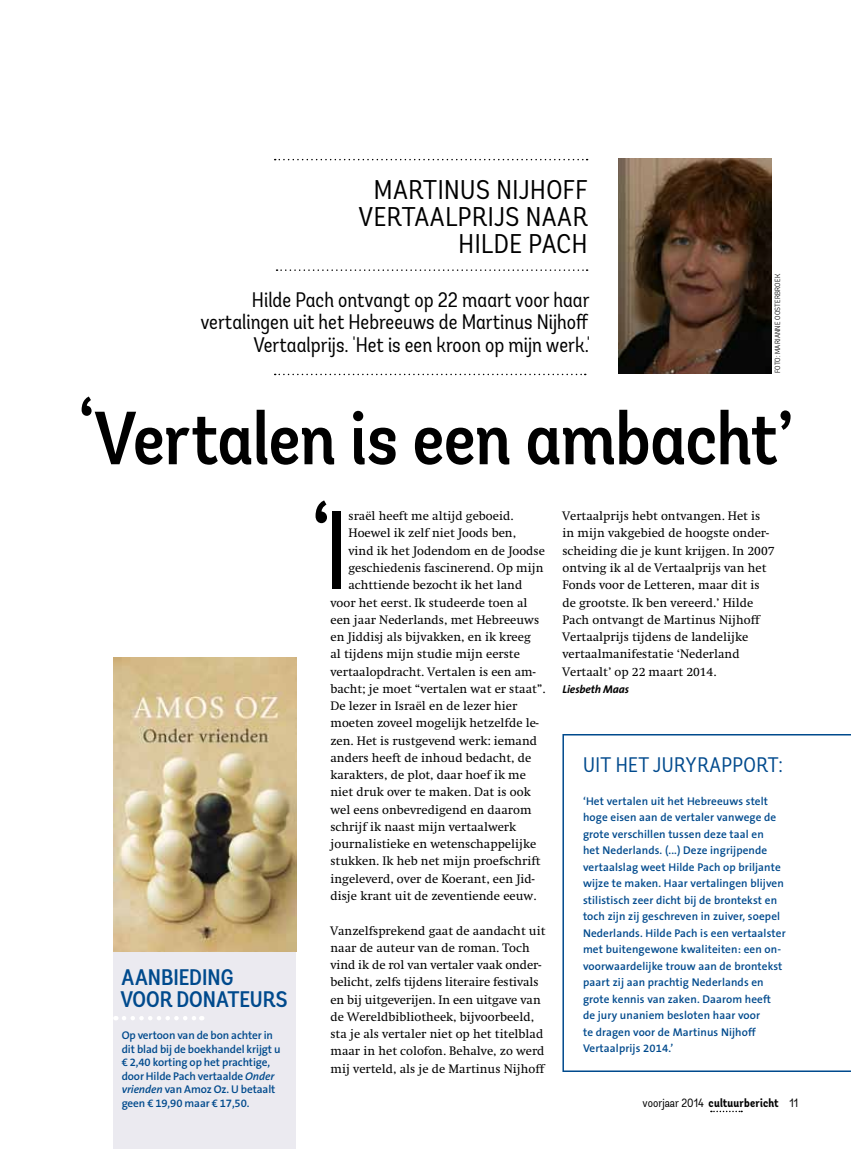
<style>
.page{position:relative;width:851px;height:1149px;background:#fff}
.page>*{position:absolute;margin:0;border:0;box-sizing:border-box;transform-origin:0 0}
.t1{font:condensed 111.3px "Andes";color:#000}
.t2{font:500 condensed 75px "Andes";letter-spacing:-.015em;color:#000}
.t3{font:condensed 27px/27px "Andes";letter-spacing:.02em;color:#000;text-align:right}
.t4{font:500 condensed 22.5px/22.5px "Andes";color:#004a8d}
.t5{font:condensed 21px/22.5px "Andes";color:#000;text-align:right}
.t6{font:condensed 21px "Andes";letter-spacing:.02em;color:#004a8d}
.t7{font:12.75px/17.2px "Swift EF";color:#000}
.t8{font:condensed 12px "Andes";color:#000}
.t9{font:600 11.25px/16.5px "The Sans B6";letter-spacing:.01em;color:#004a8d}
.t10{font:600 11.25px/13.5px "The Sans B6";letter-spacing:-.01em;color:#004a8d}
.t11{font:italic 700 11.25px "The Sans B7";letter-spacing:-.01em;color:#000}
.t12{font:300 condensed 7.5px "Andes";letter-spacing:.02em;color:#000}
.s1{font-style:italic}
.s2{font-weight:700}
</style>
<div class="page">
<svg style="left:710px;top:1110px;width:32px;height:1px"></svg>
<svg style="left:276px;top:269px;width:311px;height:2px"></svg>
<svg style="left:275px;top:373px;width:310px;height:2px"></svg>
<svg style="left:275px;top:159px;width:312px;height:1px"></svg>
<div style="left:113px;top:951px;width:183px;height:197px;background:#ebeaf0"></div>
<svg style="left:124px;top:1016px;width:78px;height:4px"></svg>
<img style="left:618px;top:159px;width:153px;height:214px">
<img style="left:113px;top:657px;width:183px;height:294px">
<svg style="left:562px;top:734px;width:288px;height:337px"></svg>
<h3 class="t3" style="left:358px;top:176px;width:231px">Martinus Nijhoff<br>Vertaalprijs naar<br>Hilde Pach</h3>
<h3 class="t5" style="left:200px;top:288px;width:391px">Hilde Pach ontvangt op 22 maart voor haar vertalingen uit het Hebreeuws de Martinus Nijhoff<br>Vertaalprijs. 'Het is een kroon op mijn werk.'</h3>
<p class="t12" style="left:773px;top:373px;width:100px;rotate:-90deg">Foto: Marianne Oosterbroek</p>
<h2 class="t2" style="left:80px;top:392px;width:714px">‘VERTALEN IS EEN AMBACHT’</h2>
<h1 class="t1" style="left:312px;top:486px;width:21px">I ‘</h1>
<p class="t7" style="left:348px;top:507px;width:166px">sraël heeft me altijd geboeid.</p>
<p class="t7" style="left:562px;top:507px;width:213px">Vertaalprijs hebt ontvangen. Het is in mijn vakgebied de hoogste onder&shy;scheiding die je kunt krijgen. In 2007 ontving ik al de Vertaalprijs van het Fonds voor de Letteren, maar dit is de grootste. Ik ben vereerd.’ Hilde Pach ontvangt de Martinus Nijhoff Vertaalprijs tijdens de landelijke vertaalmanifestatie ‘Nederland Vertaalt’ op 22 maart 2014.</p>
<p class="t11" style="left:562px;top:683px;width:68px">Liesbeth Maas</p>
<p class="t7" style="left:348px;top:524px;width:169px">Hoewel ik zelf niet Joods ben,</p>
<p class="t7" style="left:348px;top:542px;width:198px">vind ik het Jodendom en de Joodse</p>
<p class="t7" style="left:348px;top:559px;width:197px">geschiedenis fascinerend. Op mijn</p>
<p class="t7" style="left:348px;top:576px;width:175px">achttiende bezocht ik het land</p>
<p class="t7" style="left:330px;top:593px;width:198px">voor het eerst. Ik studeerde toen al</p>
<p class="t7" style="left:330px;top:611px;width:210px">een jaar Nederlands, met Hebreeuws</p>
<p class="t7" style="left:330px;top:628px;width:202px">en Jiddisj als bijvakken, en ik kreeg</p>
<p class="t7" style="left:330px;top:645px;width:191px">al tijdens mijn studie mijn eerste</p>
<p class="t7" style="left:330px;top:662px;width:207px">vertaalopdracht. Vertalen is een am-</p>
<p class="t7" style="left:330px;top:680px;width:216px">bacht; je moet “vertalen wat er staat”.</p>
<p class="t7" style="left:330px;top:697px;width:188px">De lezer in Israël en de lezer hier</p>
<p class="t7" style="left:330px;top:714px;width:210px">moeten zoveel mogelijk hetzelfde le-</p>
<p class="t7" style="left:330px;top:731px;width:208px">zen. Het is rustgevend werk: iemand</p>
<p class="t7" style="left:330px;top:749px;width:202px">anders heeft de inhoud bedacht, de</p>
<p class="t7" style="left:330px;top:766px;width:197px">karakters, de plot, daar hoef ik me</p>
<p class="t7" style="left:330px;top:783px;width:202px">niet druk over te maken. Dat is ook</p>
<p class="t7" style="left:330px;top:800px;width:202px">wel eens onbevredigend en daarom</p>
<p class="t7" style="left:330px;top:818px;width:187px">schrijf ik naast mijn vertaalwerk</p>
<p class="t7" style="left:330px;top:835px;width:207px">journalistieke en wetenschappelijke</p>
<p class="t7" style="left:330px;top:852px;width:212px">stukken. Ik heb net mijn proefschrift</p>
<p class="t7" style="left:330px;top:869px;width:205px">ingeleverd, over de Koerant, een Jid-</p>
<p class="t7" style="left:330px;top:887px;width:207px">disje krant uit de zeventiende eeuw.</p>
<p class="t7" style="left:330px;top:921px;width:216px">Vanzelfsprekend gaat de aandacht uit naar de auteur van de roman. Toch vind ik de rol van vertaler vaak onder&shy;belicht, zelfs tijdens literaire festivals en bij uitgeverijen. In een uitgave van de Wereldbibliotheek, bijvoorbeeld, sta je als vertaler niet op het titelblad maar in het colofon. Behalve, zo werd mij verteld, als je de Martinus Nijhoff</p>
<h3 class="t6" style="left:583px;top:751px;width:201px">Uit het juryrapport:</h3>
<p class="t9" style="left:583px;top:792px;width:204px">‘Het vertalen uit het Hebreeuws stelt hoge eisen aan de vertaler vanwege de grote verschillen tussen deze taal en<br>het Nederlands. (...) Deze ingrijpende vertaalslag weet Hilde Pach op briljante wijze te maken. Haar vertalingen blijven stilistisch zeer dicht bij de brontekst en toch zijn zij geschreven in zuiver, soepel Nederlands. Hilde Pach is een vertaalster met buitengewone kwaliteiten: een on&shy;voorwaardelijke trouw aan de brontekst paart zij aan prachtig Nederlands en grote kennis van zaken. Daarom heeft de jury unaniem besloten haar voor<br>te dragen voor de Martinus Nijhoff Vertaalprijs 2014.’</p>
<h3 class="t4" style="left:120px;top:965px;width:132px">AANBIEDING<br>VOOR DONATEURS</h3>
<p class="t10" style="left:122px;top:1028px;width:160px">Op vertoon van de bon achter in dit blad bij de boekhandel krijgt u € 2,40 korting op het prachtige, door Hilde Pach vertaalde <span class="s1">Onder vrienden</span> van Amoz Oz. U betaalt geen € 19,90 maar € 17,50.</p>
<p class="t8" style="left:642px;top:1095px;width:157px">voorjaar 2014 <span class="s2">cultuurbericht</span> 11</p>
</div>
